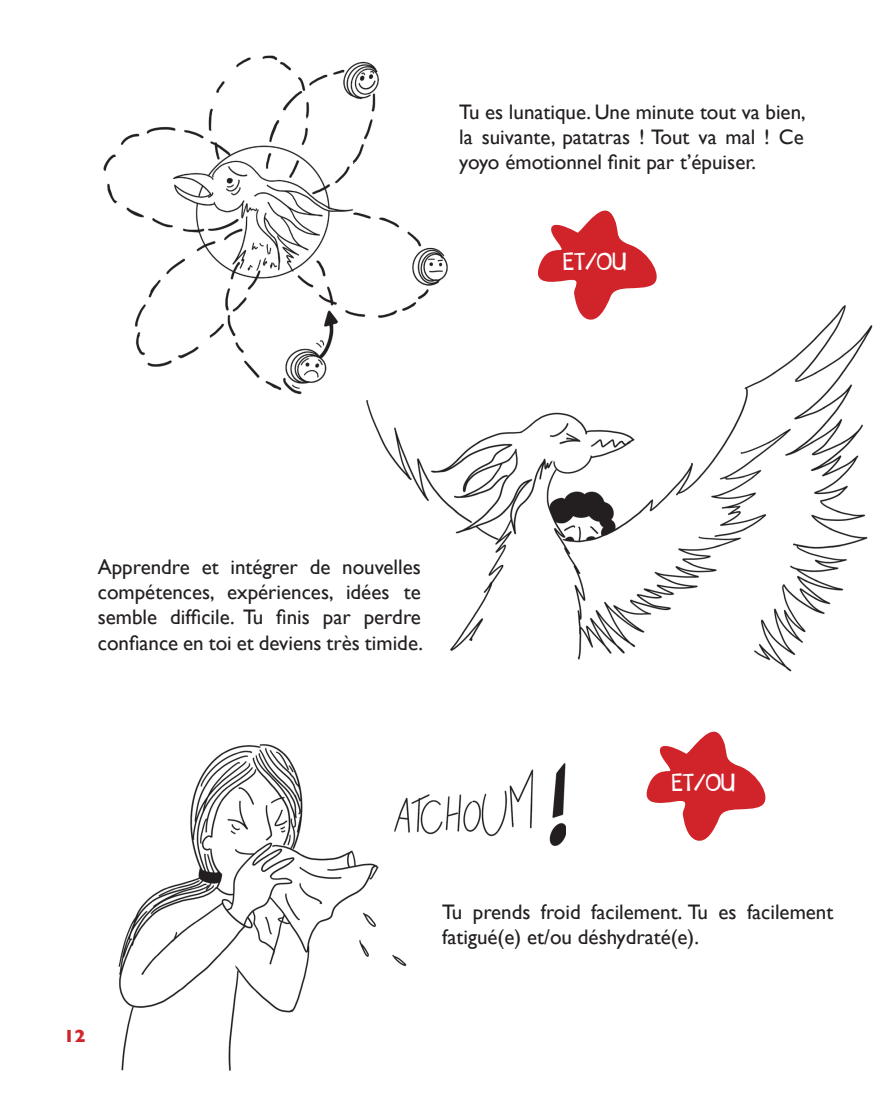
<style>
.page{position:relative;width:893px;height:1106px;background:#fff}
.page>*{position:absolute;margin:0;border:0;box-sizing:border-box;transform-origin:0 0}
.t1{font:25.2px "bangwhackpow";color:#fff}
.t2{font:21px/25.2px "Gill Sans";color:#231f20;text-align:justify}
.t3{font:700 18px "Gill Sans";color:#d1232a}
</style>
<div class="page">
<img style="left:103px;top:55px;width:345px;height:340px">
<img style="left:313px;top:295px;width:560px;height:377px">
<img style="left:118px;top:744px;width:448px;height:327px">
<svg style="left:534px;top:210px;width:130px;height:112px"></svg>
<svg style="left:646px;top:731px;width:120px;height:110px"></svg>
<p class="t2" style="left:459px;top:99px;width:348px">Tu es lunatique. Une minute tout va bien, la suivante, patatras ! Tout va mal ! Ce yoyo émotionnel finit par t’épuiser.</p>
<p class="t1" style="left:564px;top:245px;width:64px">ET/OU</p>
<p class="t2" style="left:98px;top:554px;width:327px">Apprendre et intégrer de nouvelles compétences, expériences, idées te semble difficile. Tu finis par perdre confiance en toi et deviens très timide.</p>
<p class="t3" style="left:64px;top:1025px;width:23px">12</p>
<p class="t1" style="left:672px;top:766px;width:64px">ET/OU</p>
<p class="t2" style="left:442px;top:898px;width:393px">Tu prends froid facilement. Tu es facilement fatigué(e) et/ou déshydraté(e).</p>
</div>
